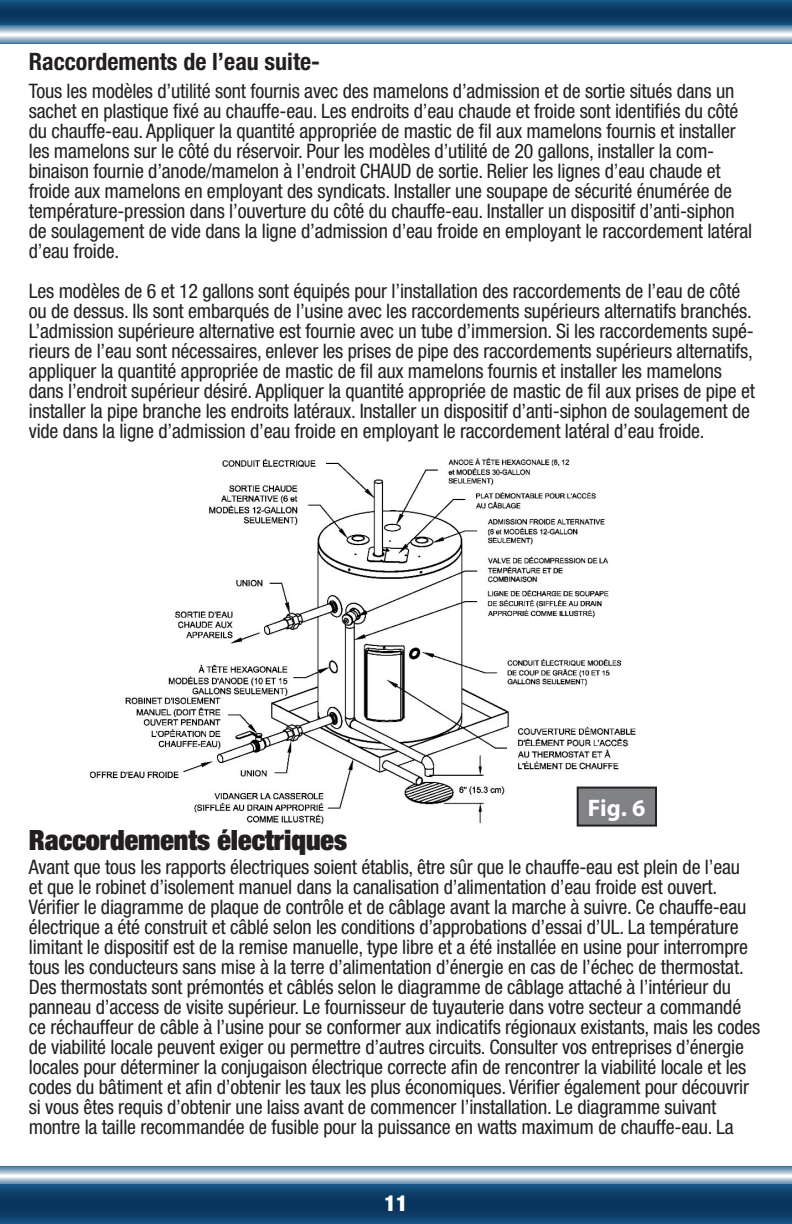
<style>
.page{position:relative;width:792px;height:1224px;background:#fff}
.page>*{position:absolute;margin:0;border:0;box-sizing:border-box;transform-origin:0 0}
.Body_-_Subtitle_Block{font:900 condensed 28px "Helvetica Neue LT Std";color:#231f20}
.Body_-_Subtitle_Block-2{font:700 condensed 24px "Helvetica Neue LT Std";color:#231f20}
.t1{font:700 24px "Myriad Pro";color:#fff}
.t2{font:900 condensed 22px "Helvetica Neue LT Std";color:#fff}
.Body_-_Text{font:condensed 20px/20px "Helvetica Neue LT Std";letter-spacing:-.01em;color:#231f20}
</style>
<div class="page">
<svg style="left:0;top:36px;width:792px;height:7px;background:#9cb5cc"></svg>
<svg style="left:0;top:25px;width:792px;height:9px;background:#98b3c9"></svg>
<svg style="left:0;top:0;width:792px;height:25px;background:#0e406b"></svg>
<svg style="left:0;top:1166px;width:792px;height:9px;background:#90adc4"></svg>
<svg style="left:0;top:1177px;width:792px;height:8px;background:#94b0c8"></svg>
<svg style="left:0;top:1185px;width:792px;height:39px;background:#0e3f6b"></svg>
<img style="left:89px;top:458px;width:568px;height:369px">
<div style="left:578px;top:788px;width:78px;height:38px;background:#808285"></div>
<div style="left:577px;top:787px;width:80px;height:40px;border:2px solid #231f20"></div>
<p class="Body_-_Subtitle_Block-2" style="left:29px;top:47px;width:293px">Raccordements de l’eau suite-</p>
<p class="Body_-_Text" style="left:29px;top:80px;width:725px">Tous les modèles d’utilité sont fournis avec des mamelons d’admission et de sortie situés dans un sachet en plastique fixé au chauffe-eau. Les endroits d’eau chaude et froide sont identifiés du côté du chauffe-eau. Appliquer la quantité appropriée de mastic de fil aux mamelons fournis et installer les mamelons sur le côté du réservoir. Pour les modèles d’utilité de 20 gallons, installer la com&shy;binaison fournie d’anode/mamelon à l’endroit CHAUD de sortie. Relier les lignes d’eau chaude et froide aux mamelons en employant des syndicats. Installer une soupape de sécurité énumérée de température-pression dans l’ouverture du côté du chauffe-eau. Installer un dispositif d’anti-siphon de soulagement de vide dans la ligne d’admission d’eau froide en employant le raccordement latéral d’eau froide.</p>
<p class="Body_-_Text" style="left:29px;top:280px;width:728px">Les modèles de 6 et 12 gallons sont équipés pour l’installation des raccordements de l’eau de côté ou de dessus. Ils sont embarqués de l’usine avec les raccordements supérieurs alternatifs branchés.<br>L’admission supérieure alternative est fournie avec un tube d’immersion. Si les raccordements supé&shy;rieurs de l’eau sont nécessaires, enlever les prises de pipe des raccordements supérieurs alternatifs, appliquer la quantité appropriée de mastic de fil aux mamelons fournis et installer les mamelons dans l’endroit supérieur désiré. Appliquer la quantité appropriée de mastic de fil aux prises de pipe et installer la pipe branche les endroits latéraux. Installer un dispositif d’anti-siphon de soulagement de vide dans la ligne d’admission d’eau froide en employant le raccordement latéral d’eau froide.</p>
<p class="t1" style="left:588px;top:792px;width:59px">Fig. 6</p>
<p class="Body_-_Subtitle_Block" style="left:29px;top:822px;width:320px">Raccordements électriques</p>
<p class="Body_-_Text" style="left:29px;top:857px;width:733px">Avant que tous les rapports électriques soient établis, être sûr que le chauffe-eau est plein de l’eau<br>et que le robinet d’isolement manuel dans la canalisation d’alimentation d’eau froide est ouvert.<br>Vérifier le diagramme de plaque de contrôle et de câblage avant la marche à suivre. Ce chauffe-eau électrique a été construit et câblé selon les conditions d’approbations d’essai d’UL. La température limitant le dispositif est de la remise manuelle, type libre et a été installée en usine pour interrompre tous les conducteurs sans mise à la terre d’alimentation d’énergie en cas de l’échec de thermostat.<br>Des thermostats sont prémontés et câblés selon le diagramme de câblage attaché à l’intérieur du panneau d’access de visite supérieur. Le fournisseur de tuyauterie dans votre secteur a commandé ce réchauffeur de câble à l’usine pour se conformer aux indicatifs régionaux existants, mais les codes de viabilité locale peuvent exiger ou permettre d’autres circuits. Consulter vos entreprises d’énergie locales pour déterminer la conjugaison électrique correcte afin de rencontrer la viabilité locale et les codes du bâtiment et afin d’obtenir les taux les plus économiques. Vérifier également pour découvrir si vous êtes requis d’obtenir une laiss avant de commencer l’installation. Le diagramme suivant montre la taille recommandée de fusible pour la puissance en watts maximum de chauffe-eau. La</p>
<p class="t2" style="left:385px;top:1190px;width:24px">11</p>
</div>
